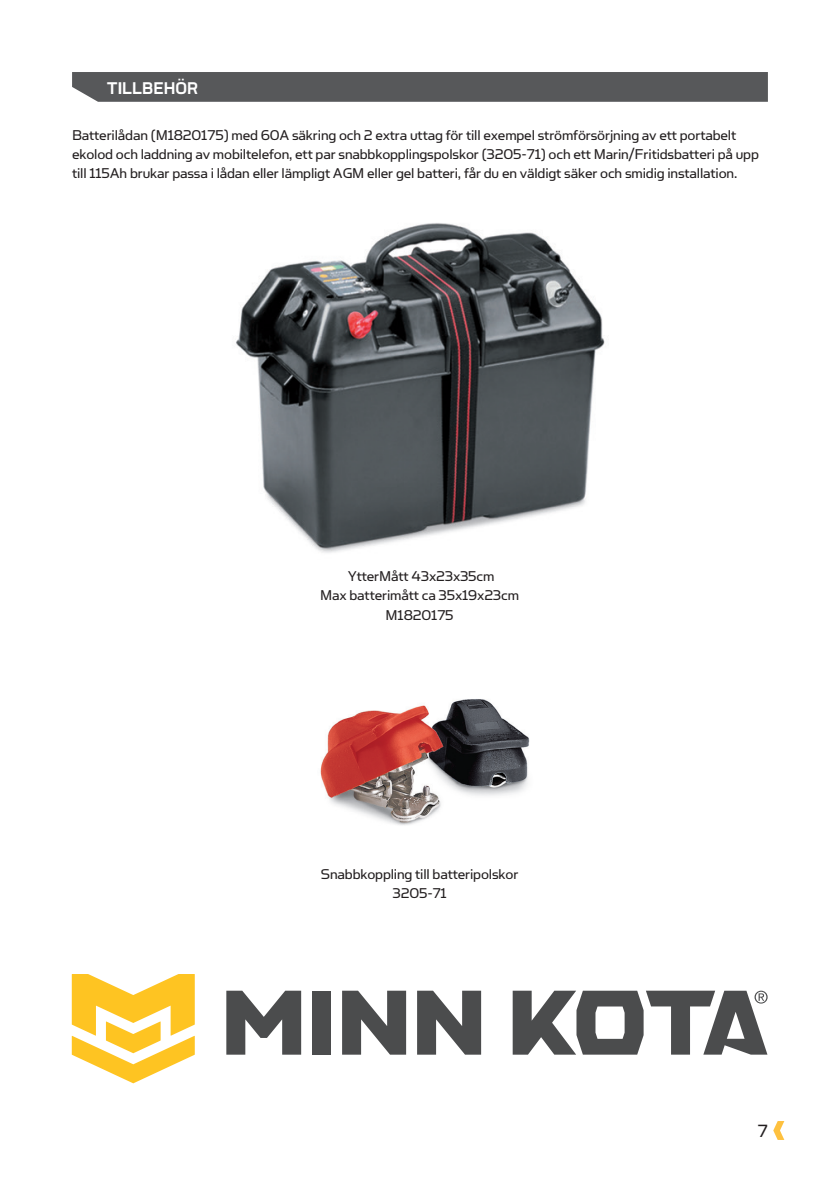
<style>
.page{position:relative;width:840px;height:1191px;background:#fff}
.page>*{position:absolute;margin:0;border:0;box-sizing:border-box;transform-origin:0 0}
.t1{font:700 20px "Coupe";color:#fff}
.t2{font:20px "Simian Text Orangutan";color:#231f20}
.t3{font:16px/19.2px "Simian Text Orangutan";letter-spacing:-.01em;color:#231f20;text-align:center}
</style>
<div class="page">
<svg style="left:773px;top:1121px;width:10px;height:19px"></svg>
<div style="left:312px;top:990px;width:19px;height:64px;background:#4b4c4d"></div>
<svg style="left:342px;top:990px;width:64px;height:64px"></svg>
<svg style="left:417px;top:990px;width:64px;height:64px"></svg>
<svg style="left:226px;top:990px;width:75px;height:64px"></svg>
<svg style="left:72px;top:974px;width:123px;height:109px"></svg>
<svg style="left:512px;top:990px;width:255px;height:64px"></svg>
<img style="left:236px;top:223px;width:369px;height:330px">
<img style="left:320px;top:699px;width:210px;height:126px">
<div style="left:72px;top:72px;width:695px;height:30px;background:#57585a"></div>
<p class="t1" style="left:107px;top:78px;width:93px">TILLBEHÖR</p>
<p class="t3" style="left:72px;top:125px;width:688px;text-align:left">Batterilådan (M1820175) med 60A säkring och 2 extra uttag för till exempel strömförsörjning av ett portabelt ekolod och laddning av mobiltelefon, ett par snabbkopplingspolskor (3205-71) och ett Marin/Fritidsbatteri på upp till 115Ah brukar passa i lådan eller lämpligt AGM eller gel batteri, får du en väldigt säker och smidig installation.</p>
<p class="t3" style="left:320px;top:566px;width:200px">YtterMått 43x23x35cm<br>Max batterimått ca 35x19x23cm<br>M1820175</p>
<p class="t3" style="left:321px;top:864px;width:199px">Snabbkoppling till batteripolskor<br>3205-71</p>
<p class="t2" style="left:757px;top:1119px;width:12px">7</p>
</div>
